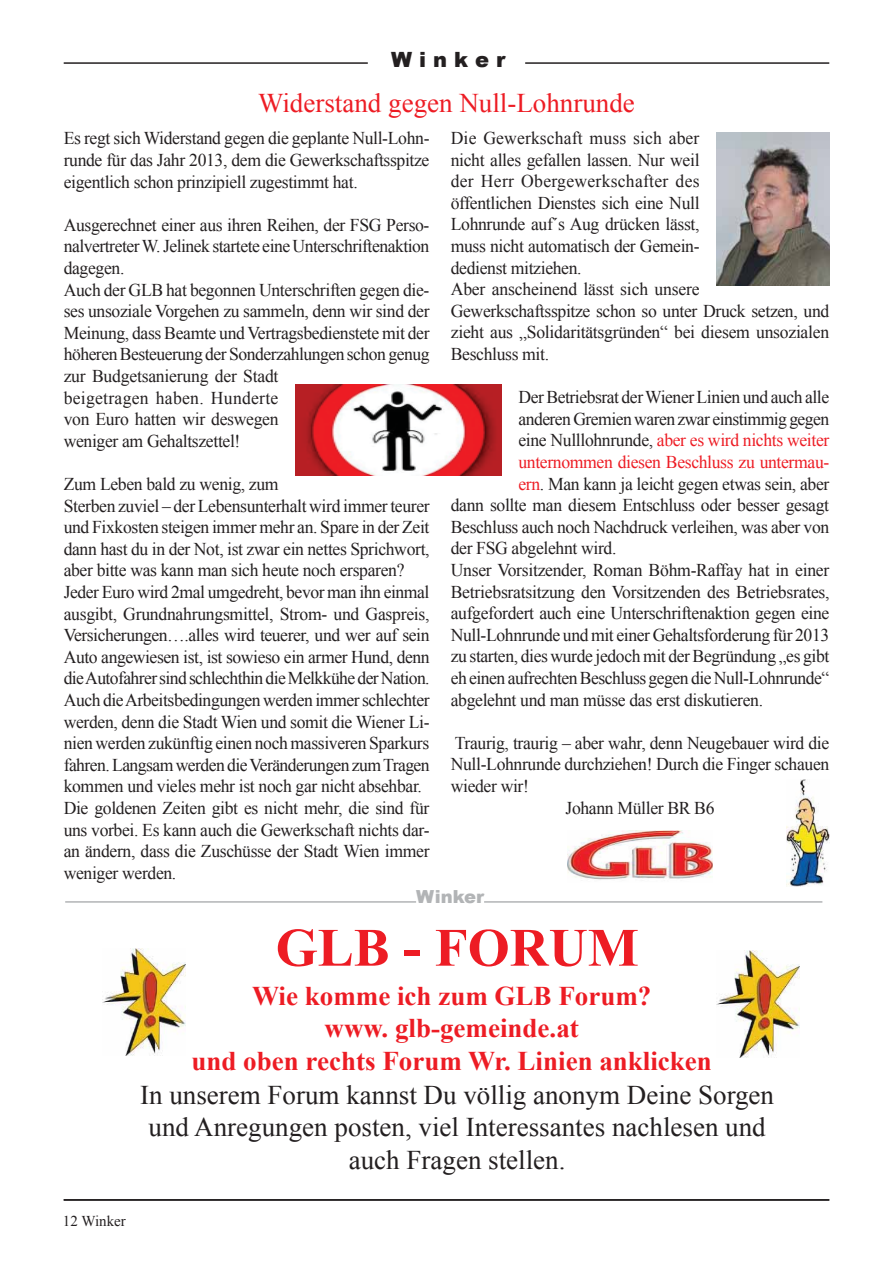
<style>
.page{position:relative;width:893px;height:1263px;background:#fff}
.page>*{position:absolute;margin:0;border:0;box-sizing:border-box;transform-origin:0 0}
.t1{font:700 54px "Times New Roman";color:#ed1c24}
.t2{font:27px/32.4px "Times New Roman";color:#231f20;text-align:center}
.t3{font:700 27px/32.4px "Times New Roman";color:#ed1c24;text-align:center}
.t4{font:27px "Times New Roman";color:#ed1c24}
.t5{font:900 21px "Arial";color:#231f20}
.t6{font:18px/21.6px "Times New Roman";letter-spacing:-.02em;color:#231f20}
.t7{font:18px "Times New Roman";letter-spacing:-.02em;color:#ed1c24}
.t8{font:900 18px "Arial";color:#b2b4b6}
.t9{font:15px "Times New Roman";color:#231f20}
.s1{color:#231f20}
.s2{color:#ed1c24}
</style>
<div class="page">
<hr style="left:64px;top:1199px;width:765px;height:2px;background:#231f20">
<hr style="left:525px;top:62px;width:304px;height:2px;background:#231f20">
<hr style="left:64px;top:62px;width:304px;height:2px;background:#231f20">
<img style="left:716px;top:133px;width:113px;height:153px">
<hr style="left:65px;top:901px;width:351px;height:2px;background:#b2b4b6">
<hr style="left:484px;top:901px;width:338px;height:2px;background:#b2b4b6">
<img style="left:787px;top:779px;width:42px;height:108px">
<img style="left:716px;top:950px;width:84px;height:108px">
<img style="left:103px;top:948px;width:83px;height:107px">
<img style="left:296px;top:385px;width:205px;height:90px">
<img style="left:567px;top:830px;width:146px;height:50px">
<p class="t5" style="left:391px;top:44px;width:116px">W i n k e r</p>
<h2 class="t4" style="left:258px;top:88px;width:378px">Widerstand gegen Null-Lohnrunde</h2>
<p class="t6" style="left:64px;top:128px;width:367px;text-align:justify">Es regt sich Widerstand gegen die geplante Null-Lohn&shy;runde für das Jahr 2013, dem die Gewerkschaftsspitze eigentlich schon prinzipiell zugestimmt hat.</p>
<p class="t6" style="left:64px;top:214px;width:367px">Ausgerechnet einer aus ihren Reihen, der FSG Perso&shy;nalvertreter W. Jelinek startete eine Unterschriftenaktion dagegen.<br>Auch der GLB hat begonnen Unterschriften gegen die&shy;ses unsoziale Vorgehen zu sammeln, denn wir sind der Meinung, dass Beamte und Vertragsbedienstete mit der höheren Besteuerung der Sonderzahlungen schon genug zur Budgetsanierung der Stadt<br>beigetragen haben. Hunderte<br>von Euro hatten wir deswegen<br>weniger am Gehaltszettel!</p>
<p class="t6" style="left:64px;top:473px;width:368px">Zum Leben bald zu wenig, zum<br>Sterben zuviel – der Lebensunterhalt wird immer teurer und Fixkosten steigen immer mehr an. Spare in der Zeit dann hast du in der Not, ist zwar ein nettes Sprichwort, aber bitte was kann man sich heute noch ersparen?<br>Jeder Euro wird 2mal umgedreht, bevor man ihn einmal ausgibt, Grundnahrungsmittel, Strom- und Gaspreis, Versicherungen….alles wird teuerer, und wer auf sein Auto angewiesen ist, ist sowieso ein armer Hund, denn die Autofahrer sind schlechthin die Melkkühe der Nation.<br>Auch die Arbeitsbedingungen werden immer schlechter werden, denn die Stadt Wien und somit die Wiener Li&shy;nien werden zukünftig einen noch massiveren Sparkurs fahren. Langsam werden die Veränderungen zum Tragen kommen und vieles mehr ist noch gar nicht absehbar.<br>Die goldenen Zeiten gibt es nicht mehr, die sind für uns vorbei. Es kann auch die Gewerkschaft nichts dar&shy;an ändern, dass die Zuschüsse der Stadt Wien immer weniger werden.</p>
<p class="t6" style="left:451px;top:127px;width:380px">Die Gewerkschaft muss sich aber<br>nicht alles gefallen lassen. Nur weil<br>der Herr Obergewerkschafter des<br>öffentlichen Dienstes sich eine Null<br>Lohnrunde auf´s Aug drücken lässt,<br>muss nicht automatisch der Gemein-<br>dedienst mitziehen.<br>Aber anscheinend lässt sich unsere Gewerkschaftsspitze schon so unter Druck setzen, und zieht aus „Solidaritätsgründen“ bei diesem unsozialen Beschluss mit.</p>
<p class="t6" style="left:518px;top:386px;width:312px">Der Betriebsrat der Wiener Linien und auch alle</p>
<p class="t6" style="left:518px;top:408px;width:312px">anderen Gremien waren zwar einstimmig gegen</p>
<p class="t7" style="left:518px;top:430px;width:312px"><span class="s1">eine Nulllohnrunde,</span> aber es wird nichts weiter</p>
<p class="t7" style="left:518px;top:452px;width:312px">unternommen diesen Beschluss zu untermau-</p>
<p class="t6" style="left:518px;top:473px;width:312px"><span class="s2">ern</span>. Man kann ja leicht gegen etwas sein, aber</p>
<p class="t6" style="left:451px;top:494px;width:380px">dann sollte man diesem Entschluss oder besser gesagt</p>
<p class="t6" style="left:451px;top:516px;width:380px">Beschluss auch noch Nachdruck verleihen, was aber von</p>
<p class="t6" style="left:451px;top:537px;width:167px">der FSG abgelehnt wird.</p>
<p class="t6" style="left:451px;top:559px;width:380px">Unser Vorsitzender, Roman Böhm-Raffay hat in einer</p>
<p class="t6" style="left:451px;top:581px;width:380px">Betriebsratsitzung den Vorsitzenden des Betriebsrates,</p>
<p class="t6" style="left:451px;top:602px;width:380px">aufgefordert auch eine Unterschriftenaktion gegen eine</p>
<p class="t6" style="left:451px;top:624px;width:380px">Null-Lohnrunde und mit einer Gehaltsforderung für 2013</p>
<p class="t6" style="left:451px;top:645px;width:380px">zu starten, dies wurde jedoch mit der Begründung „es gibt</p>
<p class="t6" style="left:451px;top:667px;width:380px">eh einen aufrechten Beschluss gegen die Null-Lohnrunde“</p>
<p class="t6" style="left:451px;top:689px;width:314px">abgelehnt und man müsse das erst diskutieren.</p>
<p class="t6" style="left:455px;top:732px;width:376px">Traurig, traurig – aber wahr, denn Neugebauer wird die</p>
<p class="t6" style="left:451px;top:753px;width:380px">Null-Lohnrunde durchziehen! Durch die Finger schauen</p>
<p class="t6" style="left:451px;top:775px;width:80px">wieder wir!</p>
<p class="t6" style="left:565px;top:797px;width:150px">Johann Müller BR B6</p>
<p class="t8" style="left:416px;top:883px;width:69px">Winker</p>
<h1 class="t1" style="left:276px;top:918px;width:364px">GLB - FORUM</h1>
<h2 class="t3" style="left:191px;top:980px;width:522px">Wie komme ich zum GLB Forum?<br>www. glb-gemeinde.at<br>und oben rechts Forum Wr. Linien anklicken</h2>
<h2 class="t2" style="left:140px;top:1079px;width:635px">In unserem Forum kannst Du völlig anonym Deine Sorgen und Anregungen posten, viel Interessantes nachlesen und auch Fragen stellen.</h2>
<p class="t9" style="left:63px;top:1213px;width:64px">12 Winker</p>
</div>
